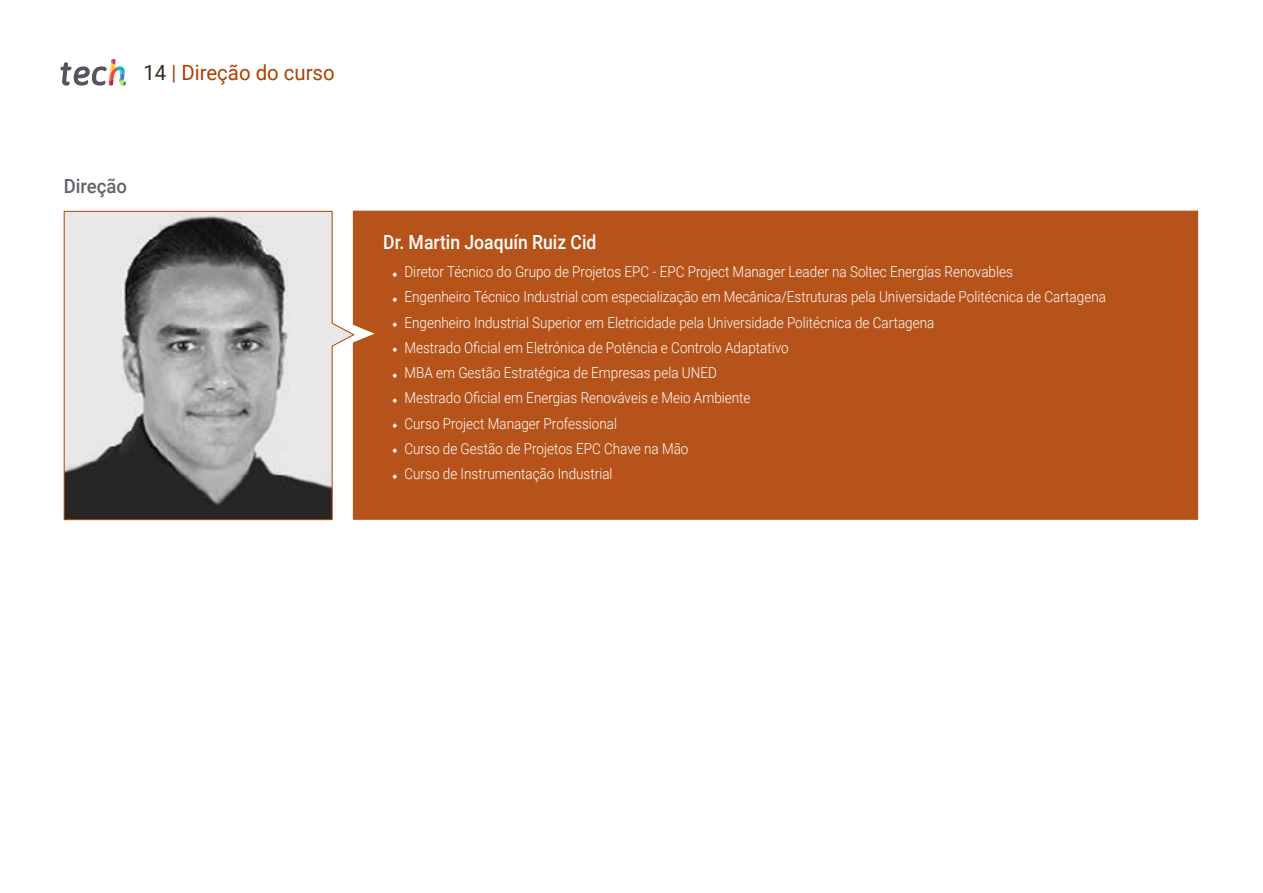
<style>
.page{position:relative;width:1263px;height:893px;background:#fff}
.page>*{position:absolute;margin:0;border:0;box-sizing:border-box;transform-origin:0 0}
.t1{font:21px "Roboto";color:#ae4000}
.t2{font:500 19.5px "Roboto";color:#fff;scale:.9 1}
.t3{font:500 19.5px "Roboto";color:#61646a;scale:.95 1}
.t4{font:300 15px/25.2px "Roboto";color:#fff;scale:.9 1}
.s1{color:#312e20}
</style>
<div class="page">
<svg style="left:61px;top:59px;width:65px;height:27px"></svg>
<div style="left:355px;top:211px;width:843px;height:309px;background:#b6531a"></div>
<svg style="left:64px;top:211px;width:291px;height:309px;background:#a7a5a4"></svg>
<svg style="left:393px;top:272px;width:4px;height:5px"></svg>
<svg style="left:393px;top:297px;width:4px;height:5px"></svg>
<svg style="left:393px;top:322px;width:4px;height:5px"></svg>
<svg style="left:393px;top:347px;width:4px;height:5px"></svg>
<svg style="left:393px;top:373px;width:4px;height:5px"></svg>
<svg style="left:393px;top:398px;width:4px;height:5px"></svg>
<svg style="left:393px;top:423px;width:4px;height:5px"></svg>
<svg style="left:393px;top:448px;width:4px;height:5px"></svg>
<svg style="left:393px;top:474px;width:4px;height:5px"></svg>
<h1 class="t1" style="left:144px;top:57px;width:193px"><span class="s1">14</span> | Direção do curso</h1>
<h2 class="t3" style="left:64px;top:173px;width:68px">Direção</h2>
<h2 class="t2" style="left:383px;top:228px;width:238px">Dr. Martin Joaquín Ruiz Cid</h2>
<p class="t4" style="left:404px;top:258px;width:781px">Diretor Técnico do Grupo de Projetos EPC - EPC Project Manager Leader na Soltec Energías Renovables<br>Engenheiro Técnico Industrial com especialização em Mecânica/Estruturas pela Universidade Politécnica de Cartagena Engenheiro Industrial Superior em Eletricidade pela Universidade Politécnica de Cartagena<br>Mestrado Oficial em Eletrónica de Potência e Controlo Adaptativo<br>MBA em Gestão Estratégica de Empresas pela UNED<br>Mestrado Oficial em Energias Renováveis e Meio Ambiente<br>Curso Project Manager Professional<br>Curso de Gestão de Projetos EPC Chave na Mão<br>Curso de Instrumentação Industrial</p>
</div>
